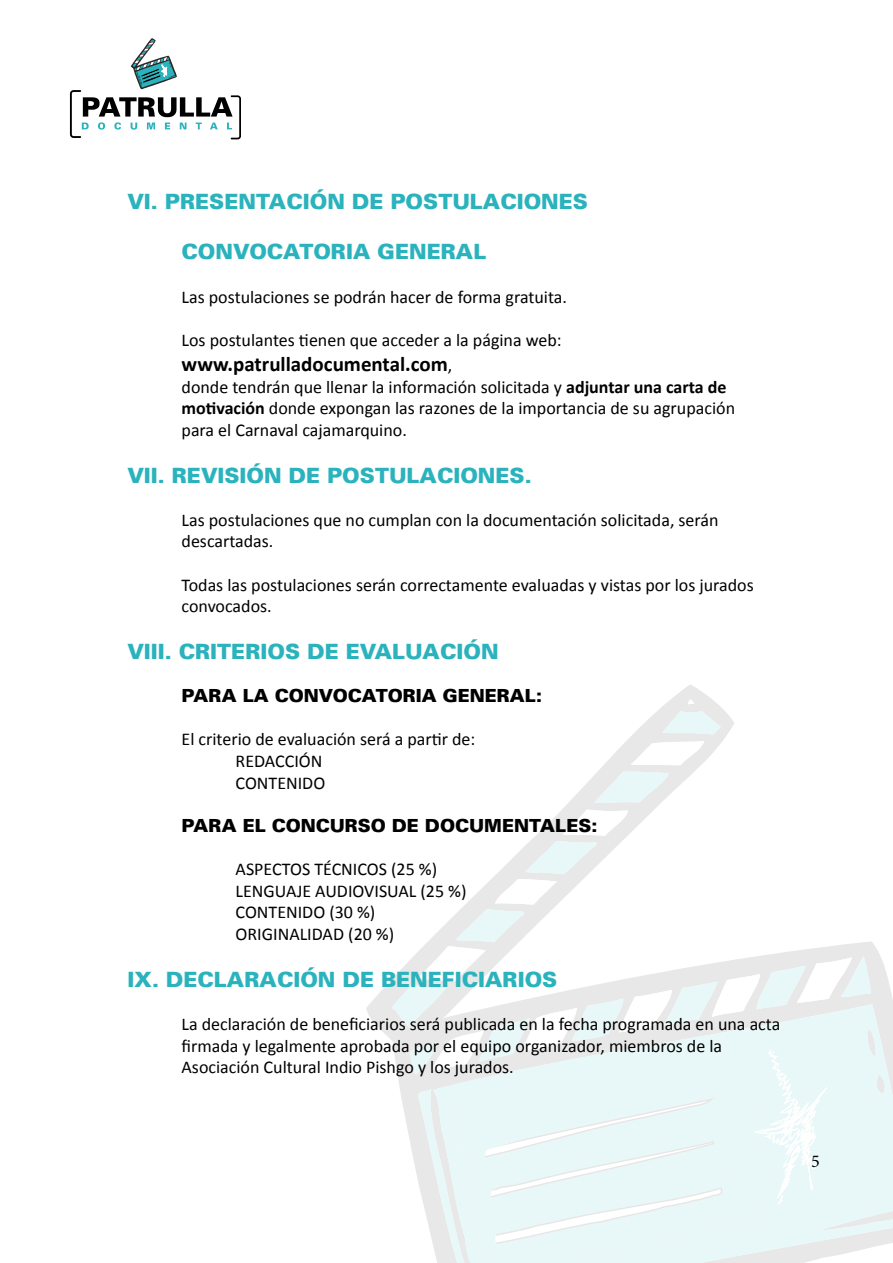
<style>
.page{position:relative;width:893px;height:1263px;background:#fff}
.page>*{position:absolute;margin:0;border:0;box-sizing:border-box;transform-origin:0 0}
.t1{font:900 21px "Univers";color:#2bb3bd}
.t2{font:700 21px "Calibri";color:#000}
.t3{font:18px/21.6px "Calibri";color:#000}
.t4{font:900 18px "Univers";color:#000}
.t5{font:18px "Minion Pro";color:#000}
.s1{font-weight:400;font-size:18px}
.s2{font-weight:700}
</style>
<div class="page">
<svg style="left:70px;top:38px;width:171px;height:101px"></svg>
<svg style="left:366px;top:684px;width:527px;height:356px"></svg>
<svg style="left:686px;top:699px;width:8px;height:6px"></svg>
<svg style="left:662px;top:711px;width:59px;height:23px"></svg>
<svg style="left:630px;top:741px;width:74px;height:24px"></svg>
<svg style="left:594px;top:772px;width:75px;height:30px;background:#e8f1f1"></svg>
<svg style="left:781px;top:1029px;width:109px;height:234px;fill:#e8f7f7"></svg>
<svg style="left:449px;top:1247px;width:332px;height:16px;background:#e8f4f4"></svg>
<svg style="left:392px;top:809px;width:479px;height:438px"></svg>
<p class="t1" style="left:128px;top:188px;width:462px">VI. PRESENTACIÓN DE POSTULACIONES</p>
<p class="t1" style="left:182px;top:238px;width:306px">CONVOCATORIA GENERAL</p>
<p class="t3" style="left:182px;top:286px;width:387px">Las postulaciones se podrán hacer de forma gratuita.</p>
<p class="t3" style="left:182px;top:329px;width:382px">Los postulantes tienen que acceder a la página web:</p>
<p class="t2" style="left:182px;top:351px;width:272px">www.patrulladocumental.com<span class="s1">,</span></p>
<p class="t3" style="left:182px;top:376px;width:555px">donde tendrán que llenar la información solicitada y <span class="s2">adjuntar una carta de motivación</span> donde expongan las razones de la importancia de su agrupación para el Carnaval cajamarquino.</p>
<p class="t1" style="left:128px;top:461px;width:406px">VII. REVISIÓN DE POSTULACIONES.</p>
<p class="t3" style="left:182px;top:509px;width:538px">Las postulaciones que no cumplan con la documentación solicitada, serán descartadas.</p>
<p class="t3" style="left:182px;top:574px;width:574px">Todas las postulaciones serán correctamente evaluadas y vistas por los jurados convocados.</p>
<p class="t1" style="left:128px;top:638px;width:372px">VIII. CRITERIOS DE EVALUACIÓN</p>
<p class="t4" style="left:182px;top:684px;width:362px">PARA LA CONVOCATORIA GENERAL:</p>
<p class="t3" style="left:236px;top:729px;width:241px;text-indent:-54px">El criterio de evaluación será a partir de:<br>REDACCIÓN<br>CONTENIDO</p>
<p class="t4" style="left:182px;top:813px;width:417px">PARA EL CONCURSO DE DOCUMENTALES:</p>
<p class="t3" style="left:236px;top:858px;width:233px">ASPECTOS TÉCNICOS (25 %)<br>LENGUAJE AUDIOVISUAL (25 %)<br>CONTENIDO (30 %)<br>ORIGINALIDAD (20 %)</p>
<p class="t1" style="left:128px;top:965px;width:431px">IX. DECLARACIÓN DE BENEFICIARIOS</p>
<p class="t3" style="left:182px;top:1013px;width:600px">La declaración de beneficiarios será publicada en la fecha programada en una acta firmada y legalmente aprobada por el equipo organizador, miembros de la<br>Asociación Cultural Indio Pishgo y los jurados.</p>
<p class="t5" style="left:811px;top:1149px;width:10px">5</p>
</div>
